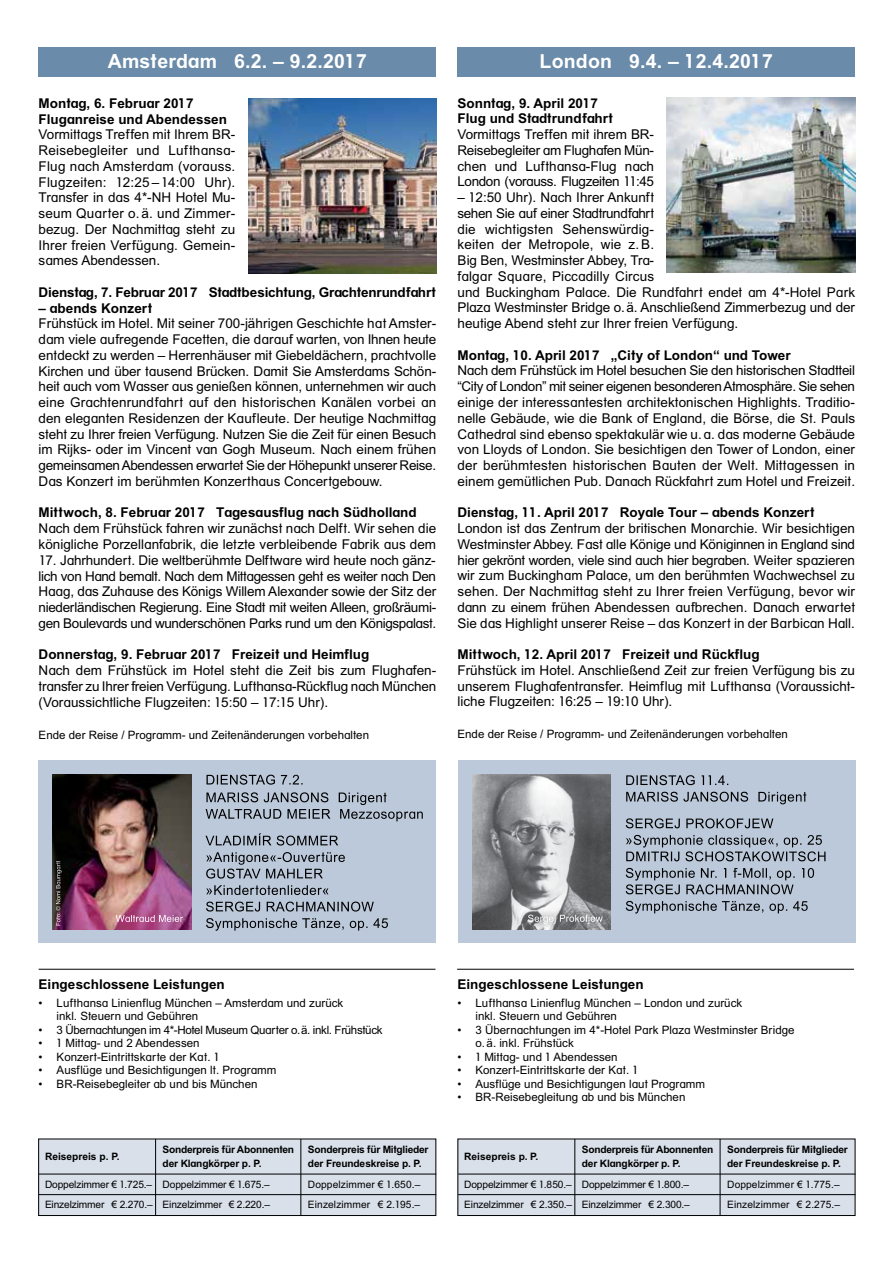
<style>
.page{position:relative;width:893px;height:1263px;background:#fff}
.page>*{position:absolute;margin:0;border:0;box-sizing:border-box;transform-origin:0 0}
.t1{font:700 19.5px "BR";letter-spacing:.01em;color:#fff}
.t2{font:13.5px/15.8px "BR";color:#000;text-align:justify}
.t3{font:700 13.5px/15.8px "BR";color:#000}
.t4{font:11.55px/13.5px "BR";color:#000}
.t5{font:11.55px "BR";letter-spacing:-.03em;color:#000}
.t6{font:700 10.2px/14.7px "BR";letter-spacing:-.025em;color:#000}
.t7{font:10.2px/20.4px "BR";letter-spacing:-.015em;color:#000}
.t8{font:10.2px/20.4px "BR";letter-spacing:.01em;color:#000}
.t9{font:700 10.2px "BR";color:#000}
</style>
<div class="page">
<hr style="left:39px;top:969px;width:396px;height:1px;background:#000">
<hr style="left:457px;top:969px;width:397px;height:1px;background:#000">
<div style="left:39px;top:47px;width:397px;height:30px;background:#6a8ba9"></div>
<div style="left:457px;top:47px;width:398px;height:30px;background:#6a8ba9"></div>
<img style="left:248px;top:99px;width:188px;height:175px">
<img style="left:667px;top:98px;width:188px;height:175px">
<div style="left:38px;top:760px;width:398px;height:183px;background:#bcc9da"></div>
<img style="left:52px;top:775px;width:139px;height:154px">
<svg style="left:206px;top:918px;width:182px;height:13px"></svg>
<svg style="left:206px;top:901px;width:168px;height:10px"></svg>
<svg style="left:206px;top:885px;width:122px;height:10px"></svg>
<svg style="left:206px;top:852px;width:139px;height:26px"></svg>
<svg style="left:206px;top:833px;width:132px;height:12px"></svg>
<svg style="left:206px;top:792px;width:217px;height:29px"></svg>
<svg style="left:206px;top:775px;width:97px;height:10px"></svg>
<div style="left:458px;top:760px;width:397px;height:183px;background:#bcc9da"></div>
<img style="left:472px;top:775px;width:139px;height:154px">
<svg style="left:626px;top:901px;width:182px;height:12px"></svg>
<svg style="left:626px;top:868px;width:188px;height:26px"></svg>
<svg style="left:626px;top:835px;width:199px;height:26px"></svg>
<svg style="left:626px;top:818px;width:147px;height:10px"></svg>
<svg style="left:626px;top:792px;width:180px;height:12px"></svg>
<svg style="left:626px;top:775px;width:102px;height:10px"></svg>
<svg style="left:116px;top:915px;width:67px;height:7px"></svg>
<div style="left:520px;top:906px;width:91px;height:27px;background:#000;opacity:.75"></div>
<svg style="left:528px;top:915px;width:75px;height:9px"></svg>
<svg style="left:56px;top:861px;width:6px;height:64px"></svg>
<div style="left:39px;top:1139px;width:397px;height:76px;background:#d9e0ea"></div>
<div style="left:38px;top:1138px;width:398px;height:78px;border:1px solid #000"></div>
<hr style="left:39px;top:1174px;width:397px;height:1px;background:#000">
<hr style="left:39px;top:1194px;width:397px;height:1px;background:#000">
<hr style="left:155px;top:1139px;width:1px;height:76px;background:#000">
<hr style="left:300px;top:1139px;width:1px;height:76px;background:#000">
<div style="left:458px;top:1139px;width:397px;height:76px;background:#d9e0ea"></div>
<div style="left:457px;top:1138px;width:398px;height:78px;border:1px solid #000"></div>
<hr style="left:458px;top:1174px;width:397px;height:1px;background:#000">
<hr style="left:458px;top:1194px;width:397px;height:1px;background:#000">
<hr style="left:574px;top:1139px;width:1px;height:76px;background:#000">
<hr style="left:720px;top:1139px;width:1px;height:76px;background:#000">
<h1 class="t1" style="left:108px;top:48px;width:261px">Amsterdam 6.2. – 9.2.2017</h1>
<h1 class="t1" style="left:540px;top:48px;width:235px">London 9.4. – 12.4.2017</h1>
<p class="t3" style="left:39px;top:95px;width:190px">Montag, 6. Februar 2017<br>Fluganreise und Abendessen</p>
<p class="t2" style="left:39px;top:127px;width:198px">Vormittags Treffen mit Ihrem BR-Reisebegleiter und Lufthansa-Flug nach Amsterdam (vorauss.<br>Flugzeiten: 12:25 – 14:00 Uhr).<br>Transfer in das 4*-NH Hotel Mu&shy;seum Quarter o. ä. und Zimmer&shy;bezug. Der Nachmittag steht zu Ihrer freien Verfügung. Gemein&shy;sames Abendessen.</p>
<p class="t3" style="left:39px;top:284px;width:399px">Dienstag, 7. Februar 2017 Stadtbesichtung, Grachtenrundfahrt</p>
<p class="t3" style="left:39px;top:300px;width:115px">– abends Konzert</p>
<p class="t2" style="left:39px;top:316px;width:399px">Frühstück im Hotel. Mit seiner 700-jährigen Geschichte hat Amster&shy;dam viele aufregende Facetten, die darauf warten, von Ihnen heute entdeckt zu werden – Herrenhäuser mit Giebeldächern, prachtvolle Kirchen und über tausend Brücken. Damit Sie Amsterdams Schön&shy;heit auch vom Wasser aus genießen können, unternehmen wir auch eine Grachtenrundfahrt auf den historischen Kanälen vorbei an den eleganten Residenzen der Kaufleute. Der heutige Nachmittag steht zu Ihrer freien Verfügung. Nutzen Sie die Zeit für einen Besuch im Rijks- oder im Vincent van Gogh Museum. Nach einem frühen gemeinsamen Abendessen erwartet Sie der Höhepunkt unserer Reise.<br>Das Konzert im berühmten Konzerthaus Concertgebouw.</p>
<p class="t3" style="left:39px;top:505px;width:380px">Mittwoch, 8. Februar 2017 Tagesausflug nach Südholland</p>
<p class="t2" style="left:39px;top:521px;width:399px">Nach dem Frühstück fahren wir zunächst nach Delft. Wir sehen die königliche Porzellanfabrik, die letzte verbleibende Fabrik aus dem</p>
<p class="t2" style="left:39px;top:552px;width:399px">17. Jahrhundert. Die weltberühmte Delftware wird heute noch gänz&shy;lich von Hand bemalt. Nach dem Mittagessen geht es weiter nach Den Haag, das Zuhause des Königs Willem Alexander sowie der Sitz der niederländischen Regierung. Eine Stadt mit weiten Alleen, großräumi&shy;gen Boulevards und wunderschönen Parks rund um den Königspalast.</p>
<p class="t3" style="left:39px;top:647px;width:332px">Donnerstag, 9. Februar 2017 Freizeit und Heimflug</p>
<p class="t2" style="left:39px;top:662px;width:399px">Nach dem Frühstück im Hotel steht die Zeit bis zum Flughafen&shy;transfer zu Ihrer freien Verfügung. Lufthansa-Rückflug nach München (Voraussichtliche Flugzeiten: 15:50 – 17:15 Uhr).</p>
<p class="t4" style="left:39px;top:728px;width:332px">Ende der Reise / Programm- und Zeitenänderungen vorbehalten</p>
<p class="t3" style="left:457px;top:95px;width:157px">Sonntag, 9. April 2017<br>Flug und Stadtrundfahrt</p>
<p class="t2" style="left:457px;top:126px;width:198px">Vormittags Treffen mit ihrem BR-Reisebegleiter am Flughafen Mün&shy;chen und Lufthansa-Flug nach London (vorauss. Flugzeiten 11:45</p>
<p class="t2" style="left:457px;top:189px;width:399px;text-align:left">– 12:50 Uhr). Nach Ihrer Ankunft<br>sehen Sie auf einer Stadtrundfahrt<br>die wichtigsten Sehenswürdig-<br>keiten der Metropole, wie z.B.<br>Big Ben, Westminster Abbey, Tra-<br>falgar Square, Piccadilly Circus<br>und Buckingham Palace. Die Rundfahrt endet am 4*-Hotel Park Plaza Westminster Bridge o.ä. Anschließend Zimmerbezug und der heutige Abend steht zur Ihrer freien Verfügung.</p>
<p class="t3" style="left:457px;top:347px;width:335px">Montag, 10. April 2017 „City of London“ und Tower</p>
<p class="t2" style="left:457px;top:363px;width:399px">Nach dem Frühstück im Hotel besuchen Sie den historischen Stadtteil “City of London” mit seiner eigenen besonderen Atmosphäre. Sie sehen einige der interessantesten architektonischen Highlights. Traditio&shy;nelle Gebäude, wie die Bank of England, die Börse, die St. Pauls Cathedral sind ebenso spektakulär wie u.a. das moderne Gebäude von Lloyds of London. Sie besichtigen den Tower of London, einer der berühmtesten historischen Bauten der Welt. Mittagessen in einem gemütlichen Pub. Danach Rückfahrt zum Hotel und Freizeit.</p>
<p class="t3" style="left:457px;top:505px;width:359px">Dienstag, 11. April 2017 Royale Tour – abends Konzert</p>
<p class="t2" style="left:457px;top:520px;width:399px">London ist das Zentrum der britischen Monarchie. Wir besichtigen Westminster Abbey. Fast alle Könige und Königinnen in England sind hier gekrönt worden, viele sind auch hier begraben. Weiter spazieren wir zum Buckingham Palace, um den berühmten Wachwechsel zu sehen. Der Nachmittag steht zu Ihrer freien Verfügung, bevor wir dann zu einem frühen Abendessen aufbrechen. Danach erwartet Sie das Highlight unserer Reise – das Konzert in der Barbican Hall.</p>
<p class="t3" style="left:457px;top:647px;width:304px">Mittwoch, 12. April 2017 Freizeit und Rückflug</p>
<p class="t2" style="left:457px;top:662px;width:399px">Frühstück im Hotel. Anschließend Zeit zur freien Verfügung bis zu unserem Flughafentransfer. Heimflug mit Lufthansa (Voraussicht&shy;liche Flugzeiten: 16:25 – 19:10 Uhr).</p>
<p class="t4" style="left:457px;top:728px;width:332px">Ende der Reise / Programm- und Zeitenänderungen vorbehalten</p>
<p class="t3" style="left:39px;top:976px;width:188px">Eingeschlossene Leistungen</p>
<p class="t4" style="left:57px;top:996px;width:288px;text-indent:-18px">• Lufthansa Linienflug München – Amsterdam und zurück inkl. Steuern und Gebühren</p>
<p class="t5" style="left:39px;top:1022px;width:345px">• 3 Übernachtungen im 4*-Hotel Museum Quarter o.ä. inkl. Frühstück</p>
<p class="t4" style="left:39px;top:1036px;width:163px">• 1 Mittag- und 2 Abendessen</p>
<p class="t4" style="left:39px;top:1050px;width:182px">• Konzert-Eintrittskarte der Kat. 1</p>
<p class="t4" style="left:39px;top:1063px;width:239px">• Ausflüge und Besichtigungen lt. Programm</p>
<p class="t4" style="left:39px;top:1077px;width:220px">• BR-Reisebegleiter ab und bis München</p>
<p class="t3" style="left:457px;top:976px;width:188px">Eingeschlossene Leistungen</p>
<p class="t4" style="left:475px;top:996px;width:268px;text-indent:-18px">• Lufthansa Linienflug München – London und zurück inkl. Steuern und Gebühren</p>
<p class="t4" style="left:475px;top:1023px;width:321px;text-indent:-18px">• 3 Übernachtungen im 4*-Hotel Park Plaza Westminster Bridge o.ä. inkl. Frühstück</p>
<p class="t4" style="left:457px;top:1050px;width:162px">• 1 Mittag- und 1 Abendessen</p>
<p class="t4" style="left:457px;top:1063px;width:182px">• Konzert-Eintrittskarte der Kat. 1</p>
<p class="t4" style="left:457px;top:1077px;width:249px">• Ausflüge und Besichtigungen laut Programm</p>
<p class="t4" style="left:457px;top:1090px;width:229px">• BR-Reisebegleitung ab und bis München</p>
<p class="t6" style="left:163px;top:1142px;width:133px">Sonderpreis für Abonnenten der Klangkörper p. P.</p>
<p class="t9" style="left:45px;top:1149px;width:76px">Reisepreis p. P.</p>
<p class="t7" style="left:45px;top:1174px;width:227px">Doppelzimmer € 1.725.– Doppelzimmer € 1.675.–<br>Einzelzimmer € 2.270.– Einzelzimmer € 2.220.–</p>
<p class="t6" style="left:308px;top:1142px;width:122px">Sonderpreis für Mitglieder der Freundeskreise p. P.</p>
<p class="t9" style="left:464px;top:1149px;width:76px">Reisepreis p. P.</p>
<p class="t7" style="left:464px;top:1174px;width:227px">Doppelzimmer € 1.850.– Doppelzimmer € 1.800.–<br>Einzelzimmer € 2.350.– Einzelzimmer € 2.300.–</p>
<p class="t6" style="left:582px;top:1142px;width:133px">Sonderpreis für Abonnenten der Klangkörper p. P.</p>
<p class="t8" style="left:308px;top:1174px;width:114px">Doppelzimmer € 1.650.–<br>Einzelzimmer € 2.195.–</p>
<p class="t6" style="left:727px;top:1142px;width:122px">Sonderpreis für Mitglieder der Freundeskreise p. P.</p>
<p class="t8" style="left:727px;top:1174px;width:115px">Doppelzimmer € 1.775.–<br>Einzelzimmer € 2.275.–</p>
</div>
